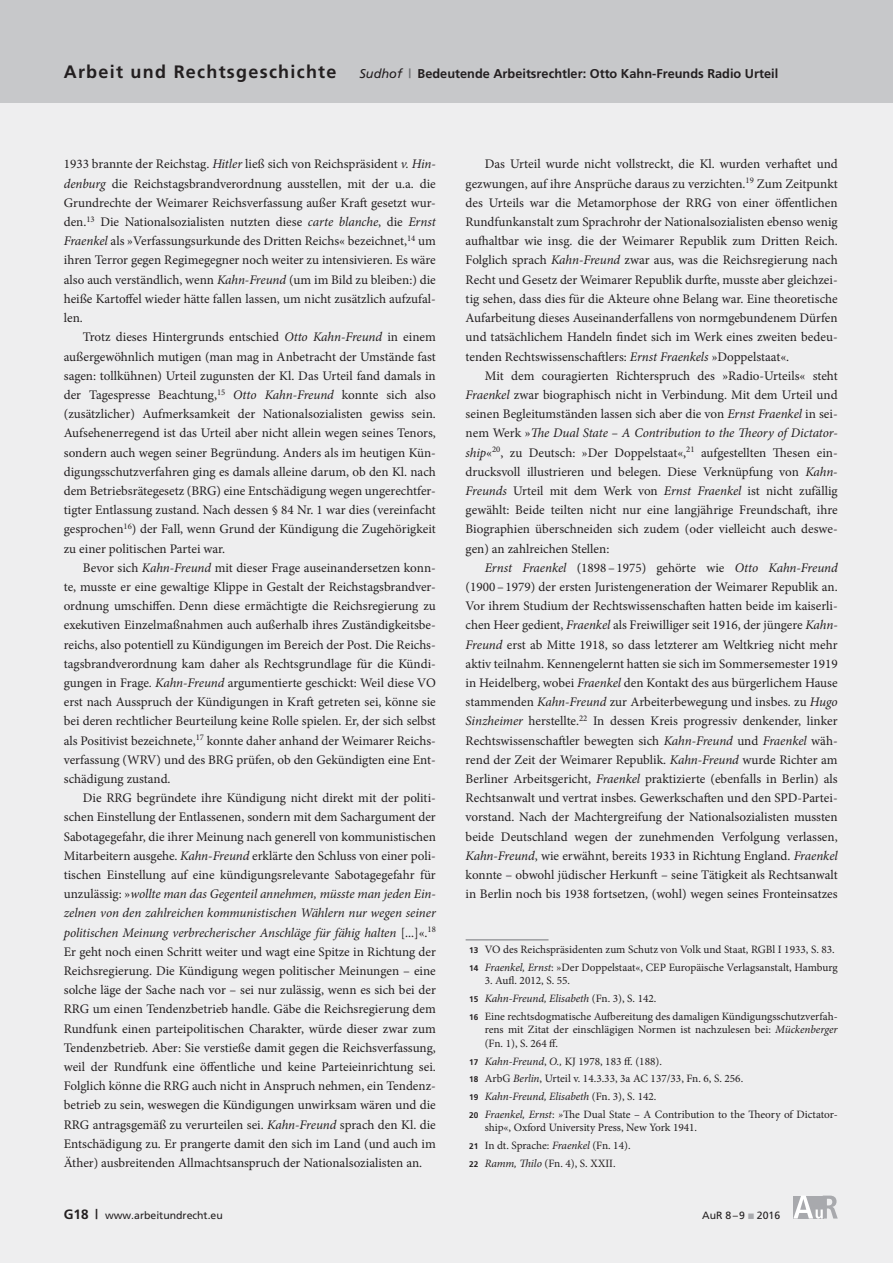
<style>
.page{position:relative;width:893px;height:1263px;background:#eeeeef}
.page>*{position:absolute;margin:0;border:0;box-sizing:border-box;transform-origin:0 0}
.t1{font:13.2px/19.2px "Minion Pro";color:#231f20;text-align:justify}
.t2{font:700 12.75px "Frutiger";color:#231f20}
.t3{font:11.25px/17.7px "Minion Pro";color:#231f20}
.t4{font:10.5px "Frutiger";color:#231f20}
.s1{font-size:18px}
.s2{font-weight:900;color:#c7c8ca}
.s3{font-weight:400;font-style:italic}
.s4{color:#6c6d70}
.s5{font-style:italic}
.s6{font-family:"Frutiger";font-weight:700;font-size:8.25px}
.s7{font-weight:700;font-size:13.5px}
.s8{color:#a8a9ad}
</style>
<div class="page">
<svg style="left:793px;top:1195px;width:45px;height:24px"></svg>
<div style="left:0;top:0;width:893px;height:102px;background:#c7c8ca"></div>
<hr style="left:466px;top:939px;width:83px;height:1px;background:#808285">
<p class="t2" style="left:64px;top:66px;width:716px"><span class="s1">Arbeit und Rechtsgeschichte</span> <span class="s2">|</span> <span class="s3">Sudhof</span> <span class="s4">|</span> Bedeutende Arbeitsrechtler: Otto Kahn-Freunds Radio Urteil</p>
<p class="t1" style="left:64px;top:155px;width:374px">1933 brannte der Reichstag. <span class="s5">Hitler</span> ließ sich von Reichspräsident <span class="s5">v. Hin&shy;denburg</span> die Reichstagsbrandverordnung ausstellen, mit der u.a. die Grundrechte der Weimarer Reichsverfassung außer Kraft gesetzt wur&shy;den.<sup>13</sup> Die Nationalsozialisten nutzten diese <span class="s5">carte blanche</span>, die <span class="s5">Ernst Fraenkel</span> als »Verfassungsurkunde des Dritten Reichs« bezeichnet,<sup>14</sup> um ihren Terror gegen Regimegegner noch weiter zu intensivieren. Es wäre also auch verständlich, wenn <span class="s5">Kahn-Freund</span> (um im Bild zu bleiben:) die heiße Kartoffel wieder hätte fallen lassen, um nicht zusätzlich aufzufal&shy;len.</p>
<p class="t1" style="left:64px;top:328px;width:374px;text-indent:19px">Trotz dieses Hintergrunds entschied <span class="s5">Otto Kahn-Freund</span> in einem außergewöhnlich mutigen (man mag in Anbetracht der Umstände fast sagen: tollkühnen) Urteil zugunsten der Kl. Das Urteil fand damals in der Tagespresse Beachtung,<sup>15</sup> <span class="s5">Otto Kahn-Freund</span> konnte sich also (zusätzlicher) Aufmerksamkeit der Nationalsozialisten gewiss sein.<br>Aufsehenerregend ist das Urteil aber nicht allein wegen seines Tenors, sondern auch wegen seiner Begründung. Anders als im heutigen Kün&shy;digungsschutzverfahren ging es damals alleine darum, ob den Kl. nach dem Betriebsrätegesetz (BRG) eine Entschädigung wegen ungerechtfer&shy;tigter Entlassung zustand. Nach dessen § 84 Nr. 1 war dies (vereinfacht gesprochen<sup>16</sup>) der Fall, wenn Grund der Kündigung die Zugehörigkeit zu einer politischen Partei war.</p>
<p class="t1" style="left:64px;top:558px;width:374px;text-indent:19px">Bevor sich <span class="s5">Kahn-Freund</span> mit dieser Frage auseinandersetzen konn&shy;te, musste er eine gewaltige Klippe in Gestalt der Reichstagsbrandver&shy;ordnung umschiffen. Denn diese ermächtigte die Reichsregierung zu exekutiven Einzelmaßnahmen auch außerhalb ihres Zuständigkeitsbe&shy;reichs, also potentiell zu Kündigungen im Bereich der Post. Die Reichs&shy;tagsbrandverordnung kam daher als Rechtsgrundlage für die Kündi&shy;gungen in Frage. <span class="s5">Kahn-Freund</span> argumentierte geschickt: Weil diese VO erst nach Ausspruch der Kündigungen in Kraft getreten sei, könne sie bei deren rechtlicher Beurteilung keine Rolle spielen. Er, der sich selbst als Positivist bezeichnete,<sup>17</sup> konnte daher anhand der Weimarer Reichs&shy;verfassung (WRV) und des BRG prüfen, ob den Gekündigten eine Ent&shy;schädigung zustand.</p>
<p class="t1" style="left:64px;top:788px;width:374px;text-indent:19px">Die RRG begründete ihre Kündigung nicht direkt mit der politi&shy;schen Einstellung der Entlassenen, sondern mit dem Sachargument der Sabotagegefahr, die ihrer Meinung nach generell von kommunistischen Mitarbeitern ausgehe. <span class="s5">Kahn-Freund</span> erklärte den Schluss von einer poli&shy;tischen Einstellung auf eine kündigungsrelevante Sabotagegefahr für unzulässig: »<span class="s5">wollte man das Gegenteil annehmen, müsste man jeden Ein&shy;zelnen von den zahlreichen kommunistischen Wählern nur wegen seiner politischen Meinung verbrecherischer Anschläge für fähig halten</span> [...]«.<sup>18<br></sup>Er geht noch einen Schritt weiter und wagt eine Spitze in Richtung der Reichsregierung. Die Kündigung wegen politischer Meinungen – eine solche läge der Sache nach vor – sei nur zulässig, wenn es sich bei der RRG um einen Tendenzbetrieb handle. Gäbe die Reichsregierung dem Rundfunk einen parteipolitischen Charakter, würde dieser zwar zum Tendenzbetrieb. Aber: Sie verstieße damit gegen die Reichsverfassung, weil der Rundfunk eine öffentliche und keine Parteieinrichtung sei.<br>Folglich könne die RRG auch nicht in Anspruch nehmen, ein Tendenz&shy;betrieb zu sein, weswegen die Kündigungen unwirksam wären und die RRG antragsgemäß zu verurteilen sei. <span class="s5">Kahn-Freund</span> sprach den Kl. die Entschädigung zu. Er prangerte damit den sich im Land (und auch im Äther) ausbreitenden Allmachtsanspruch der Nationalsozialisten an.</p>
<p class="t1" style="left:466px;top:155px;width:374px;text-indent:19px">Das Urteil wurde nicht vollstreckt, die Kl. wurden verhaftet und gezwungen, auf ihre Ansprüche daraus zu verzichten.<sup>19</sup> Zum Zeitpunkt des Urteils war die Metamorphose der RRG von einer öffentlichen Rundfunkanstalt zum Sprachrohr der Nationalsozialisten ebenso wenig aufhaltbar wie insg. die der Weimarer Republik zum Dritten Reich.<br>Folglich sprach <span class="s5">Kahn-Freund</span> zwar aus, was die Reichsregierung nach Recht und Gesetz der Weimarer Republik durfte, musste aber gleichzei&shy;tig sehen, dass dies für die Akteure ohne Belang war. Eine theoretische Aufarbeitung dieses Auseinanderfallens von normgebundenem Dürfen und tatsächlichem Handeln findet sich im Werk eines zweiten bedeu&shy;tenden Rechtswissenschaftlers: <span class="s5">Ernst Fraenkels</span> »Doppelstaat«.</p>
<p class="t1" style="left:466px;top:366px;width:374px;text-indent:19px">Mit dem couragierten Richterspruch des »Radio-Urteils« steht <span class="s5">Fraenkel</span> zwar biographisch nicht in Verbindung. Mit dem Urteil und seinen Begleitumständen lassen sich aber die von <span class="s5">Ernst Fraenkel</span> in sei&shy;nem Werk »<span class="s5">The Dual State – A Contribution to the Theory of Dictator&shy;ship</span>«<sup>20</sup>, zu Deutsch: »Der Doppelstaat«,<sup>21</sup> aufgestellten Thesen ein&shy;drucksvoll illustrieren und belegen. Diese Verknüpfung von <span class="s5">Kahn-Freunds</span> Urteil mit dem Werk von <span class="s5">Ernst Fraenkel</span> ist nicht zufällig gewählt: Beide teilten nicht nur eine langjährige Freundschaft, ihre Biographien überschneiden sich zudem (oder vielleicht auch deswe&shy;gen) an zahlreichen Stellen:</p>
<p class="t1" style="left:466px;top:558px;width:374px;text-indent:19px"><span class="s5">Ernst Fraenkel</span> (1898–1975) gehörte wie <span class="s5">Otto Kahn-Freund </span>(1900–1979) der ersten Juristengeneration der Weimarer Republik an.<br>Vor ihrem Studium der Rechtswissenschaften hatten beide im kaiserli&shy;chen Heer gedient, <span class="s5">Fraenkel</span> als Freiwilliger seit 1916, der jüngere <span class="s5">Kahn-Freund</span> erst ab Mitte 1918, so dass letzterer am Weltkrieg nicht mehr aktiv teilnahm. Kennengelernt hatten sie sich im Sommersemester 1919 in Heidelberg, wobei <span class="s5">Fraenkel</span> den Kontakt des aus bürgerlichem Hause stammenden <span class="s5">Kahn-Freund</span> zur Arbeiterbewegung und insbes. zu <span class="s5">Hugo Sinzheimer</span> herstellte.<sup>22</sup> In dessen Kreis progressiv denkender, linker Rechtswissenschaftler bewegten sich <span class="s5">Kahn-Freund</span> und <span class="s5">Fraenkel</span> wäh&shy;rend der Zeit der Weimarer Republik. <span class="s5">Kahn-Freund</span> wurde Richter am Berliner Arbeitsgericht, <span class="s5">Fraenkel</span> praktizierte (ebenfalls in Berlin) als Rechtsanwalt und vertrat insbes. Gewerkschaften und den SPD-Partei&shy;vorstand. Nach der Machtergreifung der Nationalsozialisten mussten beide Deutschland wegen der zunehmenden Verfolgung verlassen, <span class="s5">Kahn-Freund</span>, wie erwähnt, bereits 1933 in Richtung England. <span class="s5">Fraenkel </span>konnte – obwohl jüdischer Herkunft – seine Tätigkeit als Rechtsanwalt in Berlin noch bis 1938 fortsetzen, (wohl) wegen seines Fronteinsatzes</p>
<p class="t3" style="left:469px;top:941px;width:370px"><span class="s6">13</span> VO des Reichspräsidenten zum Schutz von Volk und Staat, RGBl I 1933, S. 83.<br><span class="s6">14</span> <span class="s5">Fraenkel, Ernst</span>: »Der Doppelstaat«, CEP Europäische Verlagsanstalt, Hamburg</p>
<p class="t3" style="left:469px;top:972px;width:370px;text-indent:16px">3. Aufl. 2012, S. 55.<br><span class="s6">15</span> <span class="s5">Kahn-Freund, Elisabeth</span> (Fn. 3), S. 142.<br><span class="s6">16</span> Eine rechtsdogmatische Aufbereitung des damaligen Kündigungsschutzverfah-</p>
<p class="t3" style="left:485px;top:1023px;width:354px;line-height:13.5px">rens mit Zitat der einschlägigen Normen ist nachzulesen bei: <span class="s5">Mückenberger </span>(Fn. 1), S. 264 ff.</p>
<p class="t3" style="left:469px;top:1052px;width:370px"><span class="s6">17</span> <span class="s5">Kahn-Freund</span>, <span class="s5">O.,</span> KJ 1978, 183 ff. (188).<br><span class="s6">18</span> ArbG <span class="s5">Berlin</span>, Urteil v. 14.3.33, 3a AC 137/33, Fn. 6, S. 256.<br><span class="s6">19</span> <span class="s5">Kahn-Freund, Elisabeth</span> (Fn. 3), S. 142.<br><span class="s6">20</span> <span class="s5">Fraenkel, Ernst</span>: <span class="s5">»</span>The Dual State – A Contribution to the Theory of Dictator-</p>
<p class="t3" style="left:469px;top:1119px;width:229px;text-indent:16px">ship«, Oxford University Press, New York 1941.<br><span class="s6">21</span> In dt. Sprache: <span class="s5">Fraenkel</span> (Fn. 14).<br><span class="s6">22</span> <span class="s5">Ramm, Thilo</span> (Fn. 4), S. XXII.</p>
<p class="t4" style="left:64px;top:1209px;width:161px"><span class="s7">G18 |</span> www.arbeitundrecht.eu</p>
<p class="t4" style="left:702px;top:1209px;width:80px">AuR 8–9 <span class="s8">■</span> 2016</p>
</div>
